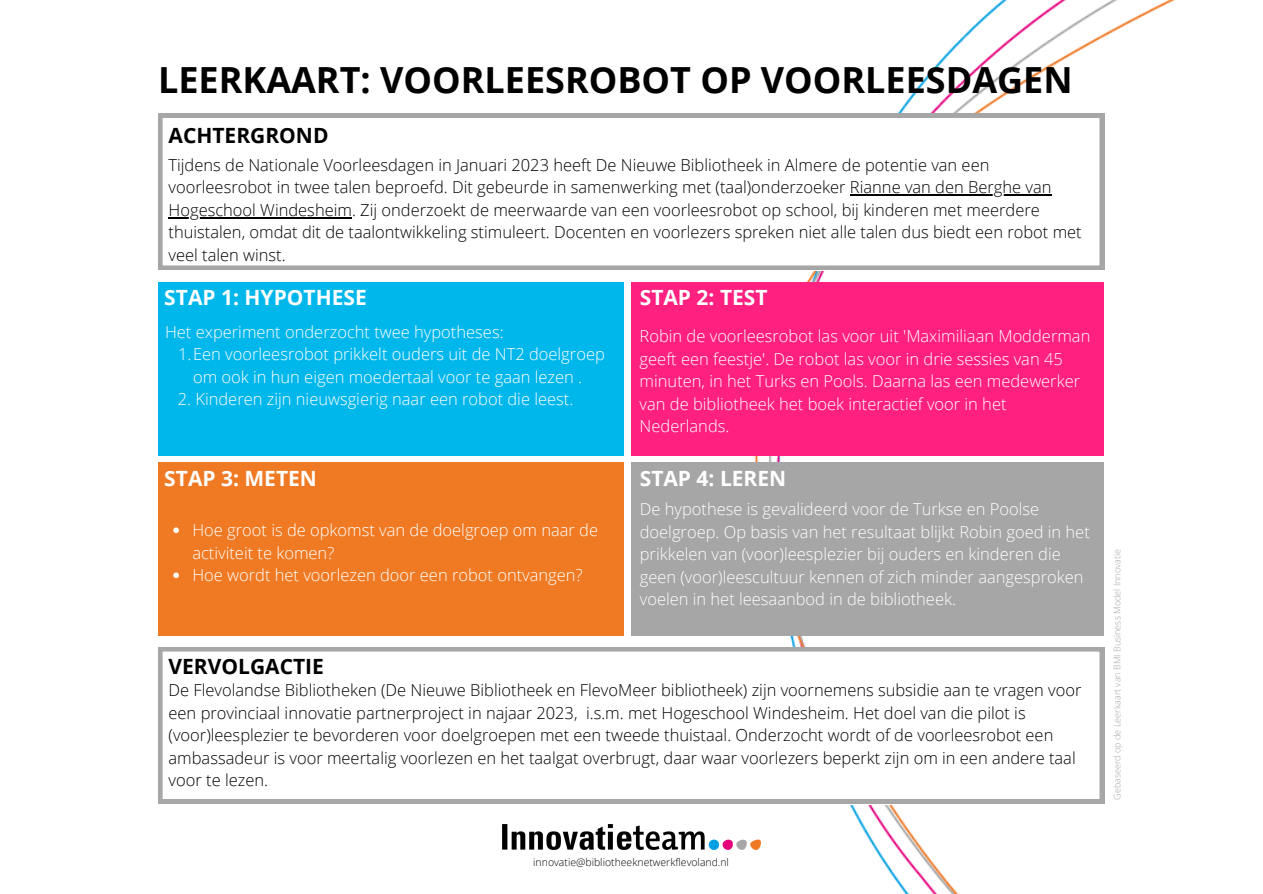
<style>
.page{position:relative;width:1263px;height:894px;background:#fff}
.page>*{position:absolute;margin:0;border:0;box-sizing:border-box;transform-origin:0 0}
.t1{font:700 36px "Open Sans";color:#000}
.t2{font:700 21px "Open Sans";color:#fff}
.t3{font:700 21px "Open Sans";color:#000}
.t4{font:300 16.5px/22.5px "Open Sans";color:#000}
.t5{font:300 16.5px/22.5px "Open Sans";color:#fff}
.t6{font:300 10.5px "Open Sans";color:#000}
.t7{font:300 9px "Open Sans";color:#a6a6a6}
</style>
<div class="page">
<img style="left:671px;top:0;width:505px;height:893px">
<svg style="left:158px;top:113px;width:946px;height:157px"></svg>
<div style="left:158px;top:282px;width:465px;height:173px;background:#00b7eb"></div>
<div style="left:631px;top:282px;width:473px;height:173px;background:#ff2080"></div>
<div style="left:158px;top:462px;width:465px;height:173px;background:#ef7a23"></div>
<div style="left:631px;top:462px;width:473px;height:173px;background:#a6a6a6"></div>
<svg style="left:158px;top:647px;width:946px;height:156px"></svg>
<hr style="left:850px;top:194px;width:202px;height:1px;background:#000">
<hr style="left:169px;top:217px;width:183px;height:1px;background:#000">
<svg style="left:173px;top:527px;width:6px;height:6px"></svg>
<svg style="left:173px;top:572px;width:6px;height:6px"></svg>
<img style="left:502px;top:823px;width:259px;height:26px">
<p class="t1" style="left:158px;top:55px;width:916px">LEERKAART: VOORLEESROBOT OP VOORLEESDAGEN</p>
<p class="t3" style="left:169px;top:120px;width:161px">ACHTERGROND</p>
<p class="t4" style="left:169px;top:153px;width:915px">Tijdens de Nationale Voorleesdagen in Januari 2023 heeft De Nieuwe Bibliotheek in Almere de potentie van een voorleesrobot in twee talen beproefd. Dit gebeurde in samenwerking met (taal)onderzoeker Rianne van den Berghe van Hogeschool Windesheim. Zij onderzoekt de meerwaarde van een voorleesrobot op school, bij kinderen met meerdere thuistalen, omdat dit de taalontwikkeling stimuleert. Docenten en voorlezers spreken niet alle talen dus biedt een robot met veel talen winst.</p>
<p class="t2" style="left:164px;top:283px;width:204px">STAP 1: HYPOTHESE</p>
<p class="t2" style="left:640px;top:283px;width:129px">STAP 2: TEST</p>
<p class="t5" style="left:165px;top:320px;width:340px">Het experiment onderzocht twee hypotheses:</p>
<p class="t5" style="left:178px;top:342px;width:428px;text-align:center">1.Een voorleesrobot prikkelt ouders uit de NT2 doelgroep om ook in hun eigen moedertaal voor te gaan lezen .</p>
<p class="t5" style="left:178px;top:387px;width:397px">2. Kinderen zijn nieuwsgierig naar een robot die leest.</p>
<p class="t5" style="left:640px;top:324px;width:452px">Robin de voorleesrobot las voor uit 'Maximiliaan Modderman geeft een feestje'. De robot las voor in drie sessies van 45 minuten, in het Turks en Pools. Daarna las een medewerker van de bibliotheek het boek interactief voor in het Nederlands.</p>
<p class="t2" style="left:164px;top:463px;width:154px">STAP 3: METEN</p>
<p class="t2" style="left:640px;top:463px;width:148px">STAP 4: LEREN</p>
<p class="t5" style="left:192px;top:518px;width:407px">Hoe groot is de opkomst van de doelgroep om naar de activiteit te komen?</p>
<p class="t5" style="left:192px;top:563px;width:392px">Hoe wordt het voorlezen door een robot ontvangen?</p>
<p class="t3" style="left:169px;top:651px;width:157px">VERVOLGACTIE</p>
<p class="t5" style="left:640px;top:497px;width:452px">De hypothese is gevalideerd voor de Turkse en Poolse doelgroep. Op basis van het resultaat blijkt Robin goed in het prikkelen van (voor)leesplezier bij ouders en kinderen die geen (voor)leescultuur kennen of zich minder aangesproken voelen in het leesaanbod in de bibliotheek.</p>
<p class="t4" style="left:169px;top:678px;width:914px">De Flevolandse Bibliotheken (De Nieuwe Bibliotheek en FlevoMeer bibliotheek) zijn voornemens subsidie aan te vragen voor een provinciaal innovatie partnerproject in najaar 2023, i.s.m. met Hogeschool Windesheim. Het doel van die pilot is (voor)leesplezier te bevorderen voor doelgroepen met een tweede thuistaal. Onderzocht wordt of de voorleesrobot een ambassadeur is voor meertalig voorlezen en het taalgat overbrugt, daar waar voorlezers beperkt zijn om in een andere taal voor te lezen.</p>
<p class="t6" style="left:533px;top:854px;width:197px">innovatie@bibliotheeknetwerkflevoland.nl</p>
<p class="t7" style="left:1111px;top:799px;width:252px;rotate:-90deg">Gebaseerd op de Leerkaart van BMI Business Model Innovatie</p>
</div>
